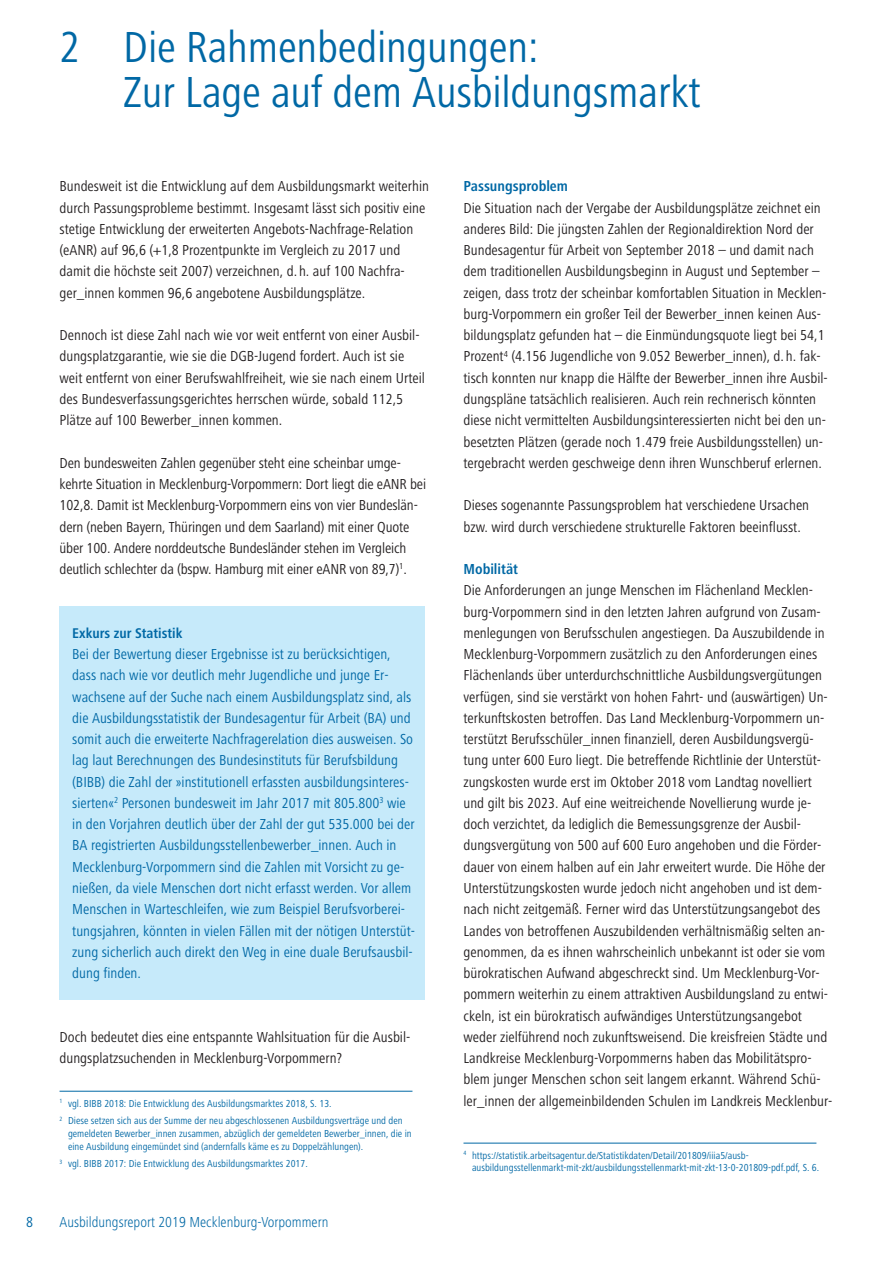
<style>
.page{position:relative;width:893px;height:1263px;background:#fff}
.page>*{position:absolute;margin:0;border:0;box-sizing:border-box;transform-origin:0 0}
.t1{font:condensed 45px/45px "Frutiger Next LT";letter-spacing:-.005em;color:#0068a5}
.t2{font:condensed 15px/21.3px "Frutiger Next LT";color:#231f20}
.t3{font:condensed 15px/21.3px "Frutiger Next LT";color:#0068a5}
.t4{font:300 condensed 15px "Frutiger Next LT";color:#0068a5}
.t5{font:700 condensed 15px "Frutiger Next LT";color:#0068a5}
.t6{font:700 condensed 14.55px "Frutiger Next LT";color:#0068a5}
.t7{font:condensed 10.5px/12.8px "Frutiger Next LT";color:#0068a5}
</style>
<div class="page">
<div style="left:60px;top:606px;width:365px;height:393px;background:#c6eafa"></div>
<hr style="left:60px;top:1091px;width:352px;height:1px;background:#0068a5">
<hr style="left:463px;top:1143px;width:353px;height:1px;background:#0068a5">
<h1 class="t1" style="left:123px;top:30px;width:579px;text-indent:-64px">2 Die Rahmenbedingungen:<br>Zur Lage auf dem Ausbildungsmarkt</h1>
<p class="t2" style="left:60px;top:177px;width:371px">Bundesweit ist die Entwicklung auf dem Ausbildungsmarkt weiterhin durch Passungsprobleme bestimmt. Insgesamt lässt sich positiv eine stetige Entwicklung der erweiterten Angebots-Nachfrage-Relation (eANR) auf 96,6 (+1,8 Prozentpunkte im Vergleich zu 2017 und damit die höchste seit 2007) verzeichnen, d. h. auf 100 Nachfra&shy;ger_innen kommen 96,6 angebotene Ausbildungsplätze.</p>
<p class="t2" style="left:60px;top:326px;width:367px">Dennoch ist diese Zahl nach wie vor weit entfernt von einer Ausbil&shy;dungsplatzgarantie, wie sie die DGB-Jugend fordert. Auch ist sie weit entfernt von einer Berufswahlfreiheit, wie sie nach einem Urteil des Bundesverfassungsgerichtes herrschen würde, sobald 112,5<br>Plätze auf 100 Bewerber_innen kommen.</p>
<p class="t2" style="left:60px;top:454px;width:368px">Den bundesweiten Zahlen gegenüber steht eine scheinbar umge&shy;kehrte Situation in Mecklenburg-Vorpommern: Dort liegt die eANR bei 102,8. Damit ist Mecklenburg-Vorpommern eins von vier Bundeslän&shy;dern (neben Bayern, Thüringen und dem Saarland) mit einer Quote über 100. Andere norddeutsche Bundesländer stehen im Vergleich deutlich schlechter da (bspw. Hamburg mit einer eANR von 89,7)<sup>1</sup>.</p>
<p class="t6" style="left:72px;top:628px;width:112px">Exkurs zur Statistik</p>
<p class="t3" style="left:72px;top:645px;width:344px">Bei der Bewertung dieser Ergebnisse ist zu berücksichtigen, dass nach wie vor deutlich mehr Jugendliche und junge Er&shy;wachsene auf der Suche nach einem Ausbildungsplatz sind, als die Ausbildungsstatistik der Bundesagentur für Arbeit (BA) und somit auch die erweiterte Nachfragerelation dies ausweisen. So lag laut Berechnungen des Bundesinstituts für Berufsbildung (BIBB) die Zahl der »institutionell erfassten ausbildungsinteres&shy;sierten«<sup>2</sup> Personen bundesweit im Jahr 2017 mit 805.800<sup>3</sup> wie in den Vorjahren deutlich über der Zahl der gut 535.000 bei der BA registrierten Ausbildungsstellenbewerber_innen. Auch in Mecklenburg-Vorpommern sind die Zahlen mit Vorsicht zu ge&shy;nießen, da viele Menschen dort nicht erfasst werden. Vor allem Menschen in Warteschleifen, wie zum Beispiel Berufsvorberei&shy;tungsjahren, könnten in vielen Fällen mit der nötigen Unterstüt&shy;zung sicherlich auch direkt den Weg in eine duale Berufsausbil&shy;dung finden.</p>
<p class="t2" style="left:60px;top:1028px;width:352px">Doch bedeutet dies eine entspannte Wahlsituation für die Ausbil&shy;dungsplatzsuchenden in Mecklenburg-Vorpommern?</p>
<p class="t7" style="left:60px;top:1095px;width:345px;line-height:17.4px"><sup>1</sup> vgl. BIBB 2018: Die Entwicklung des Ausbildungsmarktes 2018, S. 13.<br><sup>2</sup> Diese setzen sich aus der Summe der neu abgeschlossenen Ausbildungsverträge und den</p>
<p class="t7" style="left:68px;top:1128px;width:345px">gemeldeten Bewerber_innen zusammen, abzüglich der gemeldeten Bewerber_innen, die in eine Ausbildung eingemündet sind (andernfalls käme es zu Doppelzählungen).</p>
<p class="t7" style="left:60px;top:1158px;width:250px"><sup>3</sup> vgl. BIBB 2017: Die Entwicklung des Ausbildungsmarktes 2017.</p>
<p class="t3" style="left:26px;top:1213px;width:8px">8</p>
<p class="t4" style="left:60px;top:1217px;width:270px">Ausbildungsreport 2019 Mecklenburg-Vorpommern</p>
<p class="t5" style="left:463px;top:181px;width:106px">Passungsproblem</p>
<p class="t2" style="left:463px;top:199px;width:366px">Die Situation nach der Vergabe der Ausbildungsplätze zeichnet ein anderes Bild: Die jüngsten Zahlen der Regionaldirektion Nord der Bundesagentur für Arbeit von September 2018 – und damit nach dem traditionellen Ausbildungsbeginn in August und September – zeigen, dass trotz der scheinbar komfortablen Situation in Mecklen&shy;burg-Vorpommern ein großer Teil der Bewerber_innen keinen Aus&shy;bildungsplatz gefunden hat – die Einmündungsquote liegt bei 54,1<br>Prozent<sup>4</sup> (4.156 Jugendliche von 9.052 Bewerber_innen), d. h. fak&shy;tisch konnten nur knapp die Hälfte der Bewerber_innen ihre Ausbil&shy;dungspläne tatsächlich realisieren. Auch rein rechnerisch könnten diese nicht vermittelten Ausbildungsinteressierten nicht bei den un&shy;besetzten Plätzen (gerade noch 1.479 freie Ausbildungsstellen) un&shy;tergebracht werden geschweige denn ihren Wunschberuf erlernen.</p>
<p class="t2" style="left:463px;top:496px;width:347px">Dieses sogenannte Passungsproblem hat verschiedene Ursachen bzw. wird durch verschiedene strukturelle Faktoren beeinflusst.</p>
<p class="t5" style="left:463px;top:564px;width:56px">Mobilität</p>
<p class="t2" style="left:463px;top:581px;width:370px">Die Anforderungen an junge Menschen im Flächenland Mecklen&shy;burg-Vorpommern sind in den letzten Jahren aufgrund von Zusam&shy;menlegungen von Berufsschulen angestiegen. Da Auszubildende in Mecklenburg-Vorpommern zusätzlich zu den Anforderungen eines Flächenlands über unterdurchschnittliche Ausbildungsvergütungen verfügen, sind sie verstärkt von hohen Fahrt- und (auswärtigen) Un&shy;terkunftskosten betroffen. Das Land Mecklenburg-Vorpommern un&shy;terstützt Berufsschüler_innen finanziell, deren Ausbildungsvergü&shy;tung unter 600 Euro liegt. Die betreffende Richtlinie der Unterstüt&shy;zungskosten wurde erst im Oktober 2018 vom Landtag novelliert und gilt bis 2023. Auf eine weitreichende Novellierung wurde je&shy;doch verzichtet, da lediglich die Bemessungsgrenze der Ausbil&shy;dungsvergütung von 500 auf 600 Euro angehoben und die Förder&shy;dauer von einem halben auf ein Jahr erweitert wurde. Die Höhe der Unterstützungskosten wurde jedoch nicht angehoben und ist dem&shy;nach nicht zeitgemäß. Ferner wird das Unterstützungsangebot des Landes von betroffenen Auszubildenden verhältnismäßig selten an&shy;genommen, da es ihnen wahrscheinlich unbekannt ist oder sie vom bürokratischen Aufwand abgeschreckt sind. Um Mecklenburg-Vor&shy;pommern weiterhin zu einem attraktiven Ausbildungsland zu entwi&shy;ckeln, ist ein bürokratisch aufwändiges Unterstützungsangebot weder zielführend noch zukunftsweisend. Die kreisfreien Städte und Landkreise Mecklenburg-Vorpommerns haben das Mobilitätspro&shy;blem junger Menschen schon seit langem erkannt. Während Schü&shy;ler_innen der allgemeinbildenden Schulen im Landkreis Mecklenbur-</p>
<p class="t7" style="left:472px;top:1150px;width:349px;text-indent:-9px"><sup>4</sup> https://statistik.arbeitsagentur.de/Statistikdaten/Detail/201809/iiia5/ausb&shy;ausbildungsstellenmarkt-mit-zkt/ausbildungsstellenmarkt-mit-zkt-13-0-201809-pdf.pdf, S. 6.</p>
</div>
